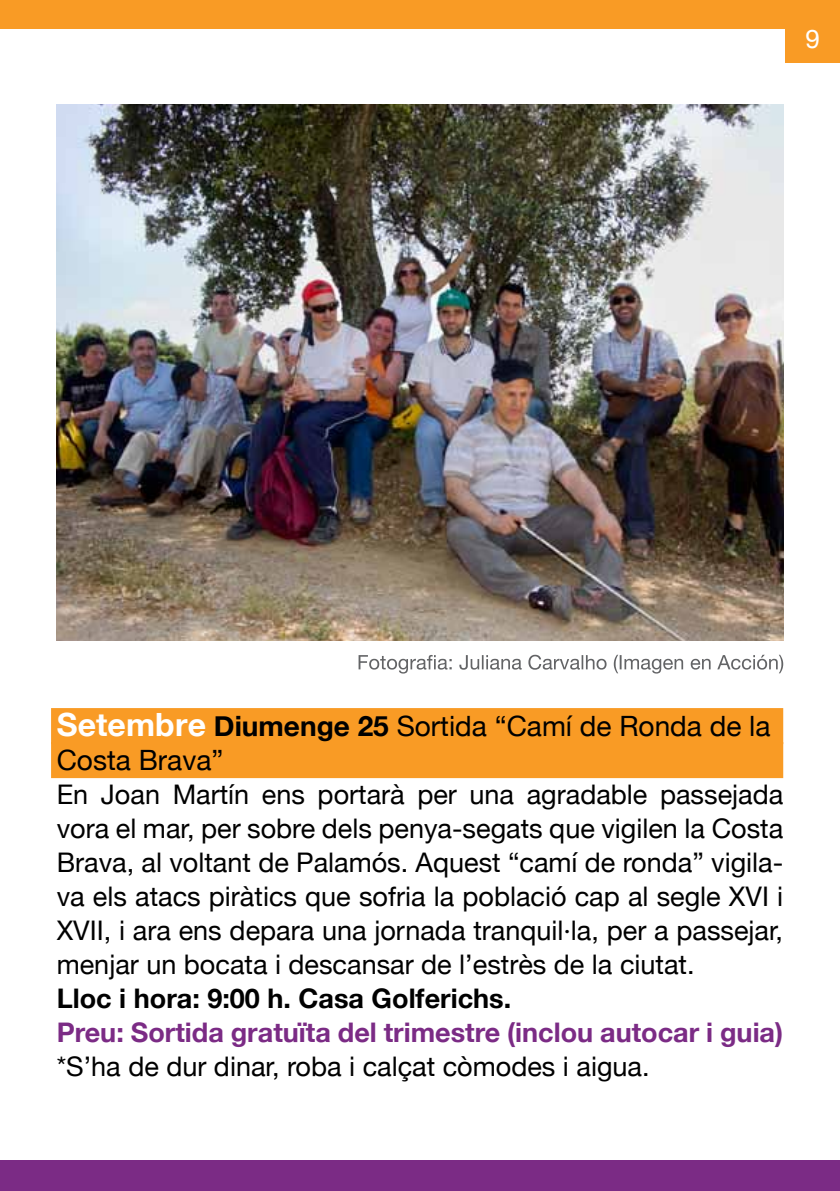
<style>
.page{position:relative;width:840px;height:1191px;background:#fff}
.page>*{position:absolute;margin:0;border:0;box-sizing:border-box;transform-origin:0 0}
.t1{font:28px/34px "Helvetica Neue";color:#000}
.t2{font:27px/34px "Helvetica Neue";color:#000;text-align:justify}
.t3{font:700 27px "Helvetica Neue";color:#7b2b85}
.t4{font:700 27px "Helvetica Neue";color:#000}
.t5{font:26px "Helvetica Neue";color:#fff}
.s1{font-weight:700;font-size:32px;color:#fff}
.s2{font-weight:700}
</style>
<div class="page">
<div style="left:0;top:0;width:839px;height:29px;background:#f99b25"></div>
<div style="left:0;top:1161px;width:839px;height:30px;background:#7b2b85"></div>
<div style="left:784px;top:9px;width:55px;height:53px;background:#f99b25"></div>
<div style="left:51px;top:708px;width:731px;height:36px;background:#f99b25"></div>
<div style="left:51px;top:742px;width:731px;height:36px;background:#f99b25"></div>
<img style="left:57px;top:105px;width:725px;height:536px">
<svg style="left:358px;top:655px;width:424px;height:18px"></svg>
<p class="t5" style="left:805px;top:23px;width:16px">9</p>
<p class="t1" style="left:57px;top:708px;width:714px"><span class="s1">Setembre</span> <span class="s2">Diumenge 25</span> Sortida “Camí de Ronda de la<br>Costa Brava”</p>
<p class="t2" style="left:57px;top:776px;width:727px">En Joan Martín ens portarà per una agradable passejada vora el mar, per sobre dels penya-segats que vigilen la Costa Brava, al voltant de Palamós. Aquest “camí de ronda” vigila&shy;va els atacs piràtics que sofria la població cap al segle XVI i XVII, i ara ens depara una jornada tranquil·la, per a passejar, menjar un bocata i descansar de l’estrès de la ciutat.</p>
<p class="t4" style="left:57px;top:981px;width:455px">Lloc i hora: 9:00 h. Casa Golferichs.</p>
<p class="t3" style="left:57px;top:1015px;width:727px">Preu: Sortida gratuïta del trimestre (inclou autocar i guia)</p>
<p class="t2" style="left:57px;top:1049px;width:594px">*S’ha de dur dinar, roba i calçat còmodes i aigua.</p>
</div>
